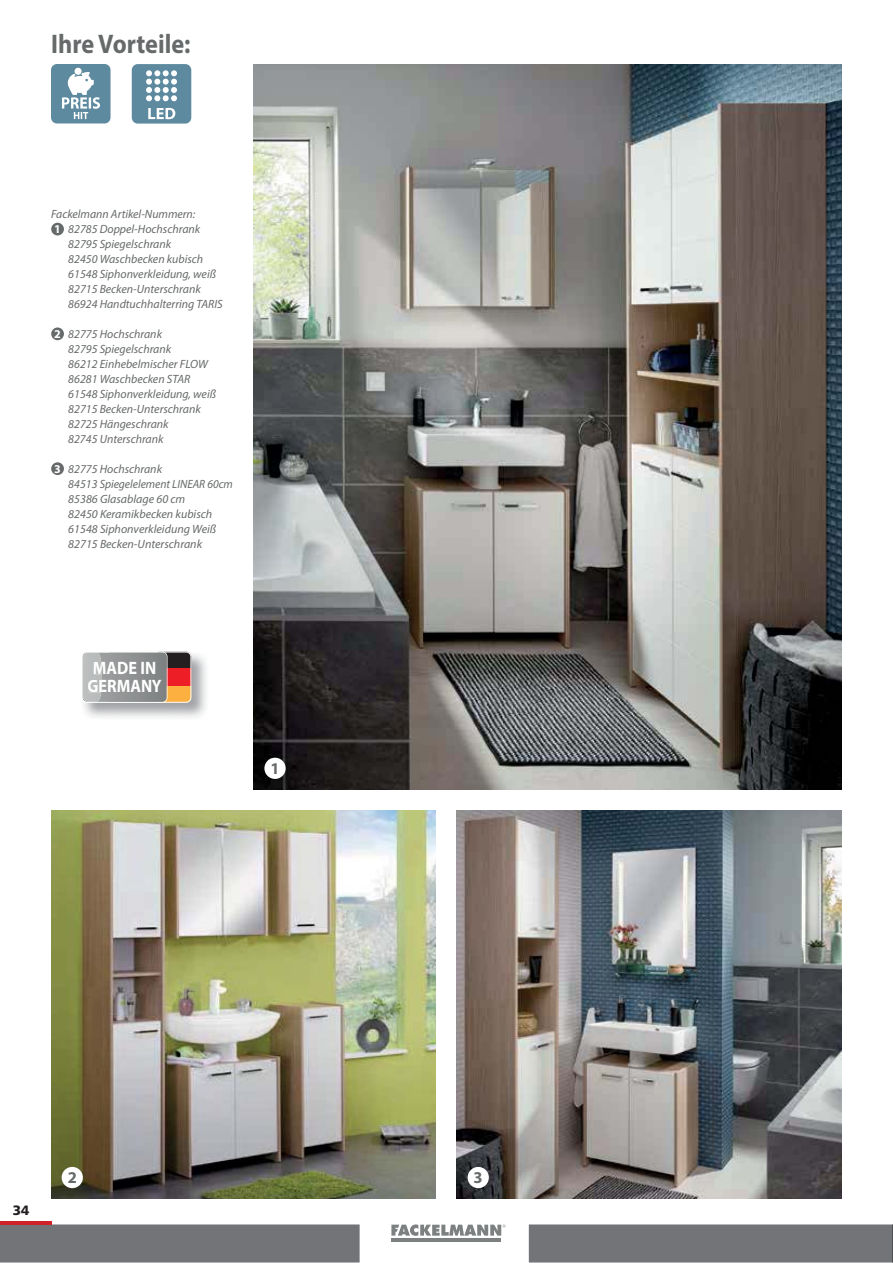
<style>
.page{position:relative;width:893px;height:1263px;background:#fff}
.page>*{position:absolute;margin:0;border:0;box-sizing:border-box;transform-origin:0 0}
.t1{font:700 27px "Myriad Pro";color:#676a6a;scale:.9 1}
.t2{font:700 18px/18px "Myriad Pro";color:#fff;text-align:center;scale:.9 1}
.t3{font:700 16.5px "Myriad Pro";color:#676a6a}
.t4{font:900 13.5px "Frutiger";color:#231f20}
.t5{font:italic 12px/15px "Myriad Pro";color:#676a6a}
.t6{font:700 12px "Myriad Pro";color:#fff}
</style>
<div class="page">
<div style="left:529px;top:1224px;width:364px;height:39px;background:#737477"></div>
<div style="left:0;top:1224px;width:360px;height:39px;background:#737477"></div>
<hr style="left:0;top:1221px;width:51px;height:3px;background:#d02329">
<svg style="left:391px;top:1224px;width:114px;height:12px"></svg>
<hr style="left:391px;top:1238px;width:110px;height:3px;background:#7c8080">
<svg style="left:132px;top:64px;width:59px;height:60px;background:#7b9fb1"></svg>
<svg style="left:51px;top:64px;width:60px;height:60px"></svg>
<img style="left:254px;top:64px;width:587px;height:726px">
<img style="left:51px;top:811px;width:385px;height:388px">
<div style="left:51px;top:223px;width:13px;height:12px;background:#676a6a;border-radius:50%"></div>
<div style="left:51px;top:327px;width:13px;height:13px;background:#676a6a;border-radius:50%"></div>
<div style="left:51px;top:462px;width:13px;height:13px;background:#676a6a;border-radius:50%"></div>
<div style="left:264px;top:758px;width:22px;height:21px;background:#fff;border-radius:50%"></div>
<div style="left:62px;top:1167px;width:21px;height:21px;background:#fff;border-radius:50%"></div>
<img style="left:84px;top:651px;width:122px;height:67px">
<div style="left:158px;top:652px;width:33px;height:17px;background:#231f20"></div>
<div style="left:158px;top:668px;width:33px;height:18px;background:#ed1e26"></div>
<div style="left:158px;top:686px;width:33px;height:17px;background:#fbb040"></div>
<div style="left:105px;top:652px;width:86px;height:51px;border:1px solid #fff;border-radius:5px"></div>
<svg style="left:82px;top:652px;width:85px;height:51px;background:#9c9e9e"></svg>
<img style="left:457px;top:811px;width:384px;height:388px">
<div style="left:468px;top:1167px;width:21px;height:21px;background:#fff;border-radius:50%"></div>
<h1 class="t1" style="left:51px;top:34px;width:156px">Ihre Vorteile:</h1>
<p class="t5" style="left:68px;top:207px;width:156px;text-indent:-17px">Fackelmann Artikel-Nummern:<br>82785 Doppel-Hochschrank<br>82795 Spiegelschrank<br>82450 Waschbecken kubisch<br>61548 Siphonverkleidung, weiß<br>82715 Becken-Unterschrank<br>86924 Handtuchhalterring TARIS</p>
<p class="t5" style="left:68px;top:327px;width:149px">82775 Hochschrank<br>82795 Spiegelschrank<br>86212 Einhebelmischer FLOW<br>86281 Waschbecken STAR<br>61548 Siphonverkleidung, weiß<br>82715 Becken-Unterschrank<br>82725 Hängeschrank<br>82745 Unterschrank</p>
<p class="t5" style="left:68px;top:462px;width:166px">82775 Hochschrank<br>84513 Spiegelelement LINEAR 60cm<br>85386 Glasablage 60 cm<br>82450 Keramikbecken kubisch<br>61548 Siphonverkleidung Weiß<br>82715 Becken-Unterschrank</p>
<p class="t6" style="left:54px;top:224px;width:8px">1</p>
<p class="t6" style="left:54px;top:329px;width:8px">2</p>
<p class="t6" style="left:54px;top:464px;width:8px">3</p>
<h2 class="t2" style="left:87px;top:660px;width:84px">MADE IN<br>GERMANY</h2>
<h3 class="t3" style="left:270px;top:762px;width:11px">1</h3>
<p class="t4" style="left:13px;top:1204px;width:18px">34</p>
<h3 class="t3" style="left:68px;top:1171px;width:11px">2</h3>
<h3 class="t3" style="left:474px;top:1171px;width:11px">3</h3>
</div>
